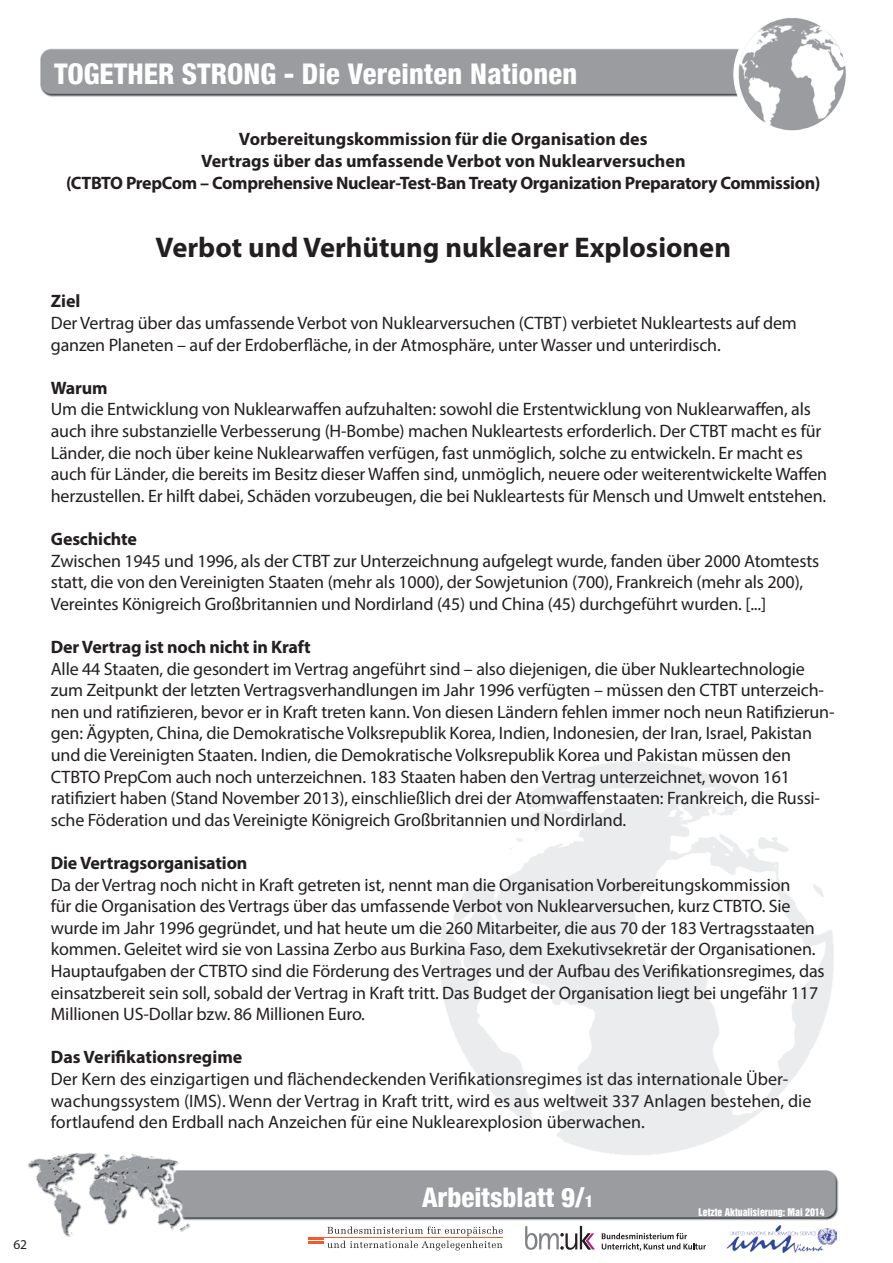
<style>
.page{position:relative;width:893px;height:1263px;background:#fff}
.page>*{position:absolute;margin:0;border:0;box-sizing:border-box;transform-origin:0 0}
.t1{font:700 28.5px "Myriad Pro";color:#231f20}
.t2{font:800 condensed 28.5px "Helvetica 87";color:#fff}
.t3{font:800 condensed 27px "Helvetica 87";color:#fff}
.t4{font:18px/21.6px "Myriad Pro";letter-spacing:-.01em;color:#231f20}
.t5{font:700 18px/21.6px "Myriad Pro";letter-spacing:-.01em;color:#231f20;text-align:center}
.t6{font:13.5px "Myriad Pro";color:#231f20}
.t7{font:9.75px "Helvetica Inserat";color:#fff}
.s1{font-size:16.5px}
</style>
<div class="page">
<img style="left:27px;top:48px;width:812px;height:1189px">
<div style="left:271px;top:1224px;width:622px;height:39px;background:#fff"></div>
<svg style="left:308px;top:1226px;width:195px;height:24px"></svg>
<hr style="left:308px;top:1241px;width:15px;height:3px;background:#f15b2e">
<hr style="left:323px;top:1237px;width:180px;height:1px;background:#f15b2e">
<svg style="left:525px;top:1226px;width:70px;height:24px"></svg>
<svg style="left:602px;top:1233px;width:104px;height:18px"></svg>
<img style="left:726px;top:1226px;width:111px;height:26px">
<img style="left:735px;top:18px;width:111px;height:122px">
<p class="t6" style="left:13px;top:1236px;width:15px">62</p>
<h1 class="t2" style="left:54px;top:56px;width:524px">Together Strong - Die Vereinten Nationen</h1>
<p class="t5" style="left:66px;top:128px;width:756px">Vorbereitungskommission für die Organisation des<br>Vertrags über das umfassende Verbot von Nuklearversuchen<br>(CTBTO PrepCom – Comprehensive Nuclear-Test-Ban Treaty Organization Preparatory Commission)</p>
<h1 class="t1" style="left:156px;top:229px;width:577px">Verbot und Verhütung nuklearer Explosionen</h1>
<p class="t5" style="left:51px;top:290px;width:31px">Ziel</p>
<p class="t4" style="left:51px;top:312px;width:748px">Der Vertrag über das umfassende Verbot von Nuklearversuchen (CTBT) verbietet Nukleartests auf dem ganzen Planeten – auf der Erdoberfläche, in der Atmosphäre, unter Wasser und unterirdisch.</p>
<p class="t5" style="left:51px;top:376px;width:58px">Warum</p>
<p class="t4" style="left:51px;top:398px;width:778px">Um die Entwicklung von Nuklearwaffen aufzuhalten: sowohl die Erstentwicklung von Nuklearwaffen, als auch ihre substanzielle Verbesserung (H-Bombe) machen Nukleartests erforderlich. Der CTBT macht es für Länder, die noch über keine Nuklearwaffen verfügen, fast unmöglich, solche zu entwickeln. Er macht es auch für Länder, die bereits im Besitz dieser Waffen sind, unmöglich, neuere oder weiterentwickelte Waffen herzustellen. Er hilft dabei, Schäden vorzubeugen, die bei Nukleartests für Mensch und Umwelt entstehen.</p>
<p class="t5" style="left:51px;top:527px;width:88px">Geschichte</p>
<p class="t4" style="left:51px;top:549px;width:770px">Zwischen 1945 und 1996, als der CTBT zur Unterzeichnung aufgelegt wurde, fanden über 2000 Atomtests statt, die von den Vereinigten Staaten (mehr als 1000), der Sowjetunion (700), Frankreich (mehr als 200),<br>Vereintes Königreich Großbritannien und Nordirland (45) und China (45) durchgeführt wurden. [...]</p>
<p class="t5" style="left:51px;top:635px;width:261px">Der Vertrag ist noch nicht in Kraft</p>
<p class="t4" style="left:51px;top:657px;width:785px">Alle 44 Staaten, die gesondert im Vertrag angeführt sind – also diejenigen, die über Nukleartechnologie zum Zeitpunkt der letzten Vertragsverhandlungen im Jahr 1996 verfügten – müssen den CTBT unterzeich&shy;nen und ratifizieren, bevor er in Kraft treten kann. Von diesen Ländern fehlen immer noch neun Ratifizierun&shy;gen: Ägypten, China, die Demokratische Volksrepublik Korea, Indien, Indonesien, der Iran, Israel, Pakistan und die Vereinigten Staaten. Indien, die Demokratische Volksrepublik Korea und Pakistan müssen den CTBTO PrepCom auch noch unterzeichnen. 183 Staaten haben den Vertrag unterzeichnet, wovon 161 ratifiziert haben (Stand November 2013), einschließlich drei der Atomwaffenstaaten: Frankreich, die Russi&shy;sche Föderation und das Vereinigte Königreich Großbritannien und Nordirland.</p>
<p class="t5" style="left:51px;top:851px;width:198px">Die Vertragsorganisation</p>
<p class="t4" style="left:51px;top:873px;width:775px">Da der Vertrag noch nicht in Kraft getreten ist, nennt man die Organisation Vorbereitungskommission<br>für die Organisation des Vertrags über das umfassende Verbot von Nuklearversuchen, kurz CTBTO. Sie wurde im Jahr 1996 gegründet, und hat heute um die 260 Mitarbeiter, die aus 70 der 183 Vertragsstaaten kommen. Geleitet wird sie von Lassina Zerbo aus Burkina Faso, dem Exekutivsekretär der Organisationen.<br>Hauptaufgaben der CTBTO sind die Förderung des Vertrages und der Aufbau des Verifikationsregimes, das einsatzbereit sein soll, sobald der Vertrag in Kraft tritt. Das Budget der Organisation liegt bei ungefähr 117<br>Millionen US-Dollar bzw. 86 Millionen Euro.</p>
<p class="t5" style="left:51px;top:1046px;width:193px">Das Verifikationsregime</p>
<p class="t4" style="left:51px;top:1068px;width:762px">Der Kern des einzigartigen und flächendeckenden Verifikationsregimes ist das internationale Über&shy;wachungssystem (IMS). Wenn der Vertrag in Kraft tritt, wird es aus weltweit 337 Anlagen bestehen, die fortlaufend den Erdball nach Anzeichen für eine Nuklearexplosion überwachen.</p>
<h2 class="t3" style="left:422px;top:1181px;width:173px">Arbeitsblatt 9/<span class="s1">1</span></h2>
<p class="t7" style="left:711px;top:1204px;width:128px">Letzte Aktualisierung: Mai 2014</p>
<p class="t7" style="left:698px;top:1206px;width:128px">Letzte Aktualisierung: Mai 2014</p>
</div>
